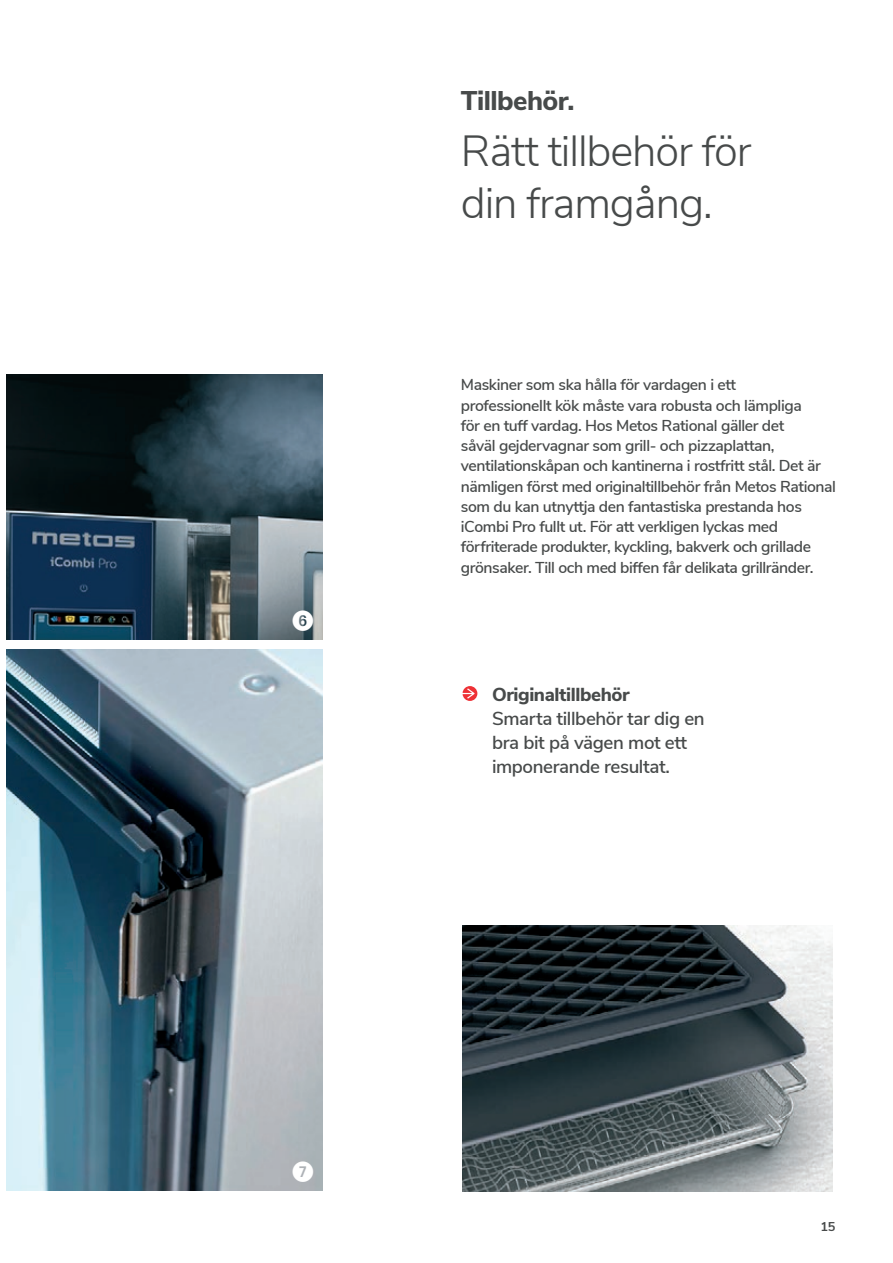
<style>
.page{position:relative;width:893px;height:1263px;background:#fff}
.page>*{position:absolute;margin:0;border:0;box-sizing:border-box;transform-origin:0 0}
.t1{font:300 43.5px/52.2px "Nunito Sans";letter-spacing:-.025em;color:#474a4a}
.t2{font:800 27px "Nunito Sans";letter-spacing:-.02em;color:#474a4a}
.t3{font:21px "European Pi One";color:#fff}
.t4{font:600 18.75px/24px "Nunito Sans";letter-spacing:-.02em;color:#474a4a}
.t5{font:800 18.75px "Nunito Sans";letter-spacing:-.02em;color:#474a4a}
.t6{font:600 15.75px/20.2px "Nunito Sans";letter-spacing:-.025em;color:#474a4a}
.t7{font:700 12.75px "RATIONAL Sans TT";color:#3e4b4c}
.s1{font-family:"Nunito Sans";color:#474a4a}
</style>
<div class="page">
<img style="left:6px;top:650px;width:316px;height:541px">
<img style="left:6px;top:374px;width:316px;height:266px">
<img style="left:463px;top:925px;width:369px;height:266px">
<svg style="left:463px;top:686px;width:14px;height:15px"></svg>
<h3 class="t3" style="left:293px;top:609px;width:22px">6</h3>
<h2 class="t2" style="left:461px;top:81px;width:115px">Tillbehör.</h2>
<h1 class="t1" style="left:461px;top:122px;width:292px">Rätt tillbehör för din framgång.</h1>
<p class="t6" style="left:461px;top:374px;width:377px">Maskiner som ska hålla för vardagen i ett<br>professionellt kök måste vara robusta och lämpliga<br>för en tuff vardag. Hos Metos Rational gäller det<br>såväl gejdervagnar som grill- och pizzaplattan, ventilationskåpan och kantinerna i rostfritt stål. Det är nämligen först med originaltillbehör från Metos Rational som du kan utnyttja den fantastiska prestanda hos iCombi Pro fullt ut. För att verkligen lyckas med förfriterade produkter, kyckling, bakverk och grillade grönsaker. Till och med biffen får delikata grillränder.</p>
<p class="t5" style="left:492px;top:681px;width:139px">Originaltillbehör</p>
<p class="t4" style="left:492px;top:706px;width:214px">Smarta tillbehör tar dig en bra bit på vägen mot ett imponerande resultat.</p>
<h3 class="t3" style="left:293px;top:1160px;width:22px">7</h3>
<p class="t7" style="left:818px;top:1218px;width:19px">19<span class="s1">15</span></p>
</div>
